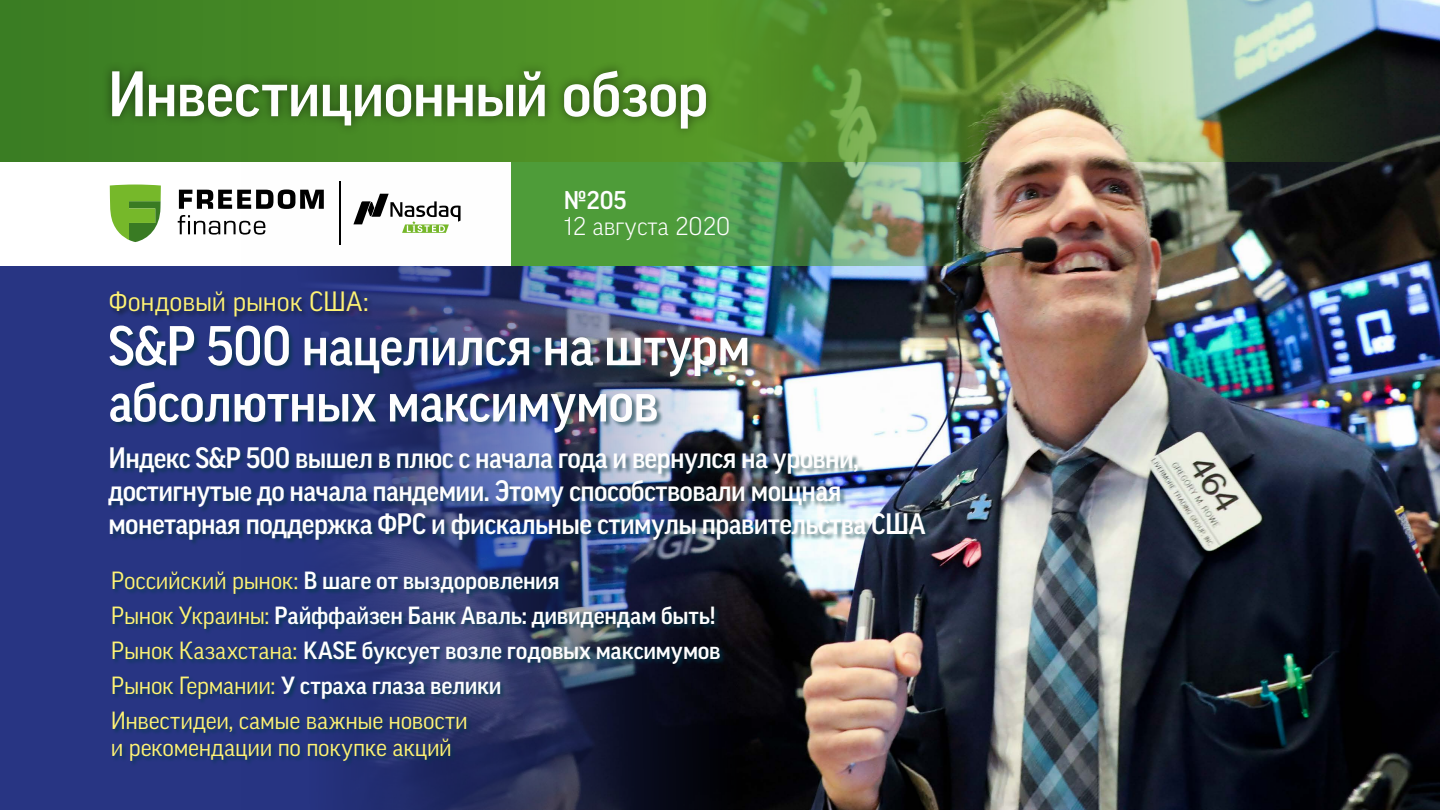
<style>
.page{position:relative;width:1440px;height:810px;background:#fff}
.page>*{position:absolute;margin:0;border:0;box-sizing:border-box;transform-origin:0 0}
.t1{font:500 61.88px "Good Pro";letter-spacing:-.015em;color:#fff}
.t2{font:500 54px/56.2px "Good Pro";letter-spacing:-.01em;color:#fff}
.t3{font:500 28.5px/33px "Good Pro";letter-spacing:-.02em;color:#fff}
.t4{font:27px "Good Pro";letter-spacing:-.005em;color:#fff374}
.t5{font:300 24.75px "Good Pro";color:#fff}
.t6{font:500 24.75px "Good Pro";color:#fff}
.t7{font:500 24px "Good Pro";letter-spacing:-.005em;color:#fff}
.t8{font:24px/27px "Good Pro";letter-spacing:-.005em;color:#fff374}
.s1{font-weight:400;color:#fff374}
</style>
<div class="page">
<img style="left:0;top:0;width:1440px;height:810px">
<p class="t1" style="left:108px;top:59px;width:602px">Инвестиционный обзор</p>
<p class="t6" style="left:564px;top:186px;width:65px">№205</p>
<p class="t5" style="left:564px;top:212px;width:168px">12 августа 2020</p>
<p class="t4" style="left:109px;top:286px;width:261px">Фондовый рынок США:</p>
<p class="t2" style="left:108px;top:318px;width:643px">S&amp;P 500 нацелился на штурм абсолютных максимумов</p>
<p class="t3" style="left:108px;top:441px;width:819px">Индекс S&amp;P 500 вышел в плюс с начала года и вернулся на уровни, достигнутые до начала пандемии. Этому способствовали мощная монетарная поддержка ФРС и фискальные стимулы правительства США</p>
<p class="t7" style="left:111px;top:567px;width:450px"><span class="s1">Российский рынок:</span> В шаге от выздоровления</p>
<p class="t7" style="left:111px;top:602px;width:606px"><span class="s1">Рынок Украины:</span> Райффайзен Банк Аваль: дивидендам быть!</p>
<p class="t7" style="left:111px;top:637px;width:611px"><span class="s1">Рынок Казахстана:</span> KASE буксует возле годовых максимумов</p>
<p class="t7" style="left:111px;top:672px;width:392px"><span class="s1">Рынок Германии:</span> У страха глаза велики</p>
<p class="t8" style="left:111px;top:707px;width:359px">Инвестидеи, самые важные новости и рекомендации по покупке акций</p>
</div>
